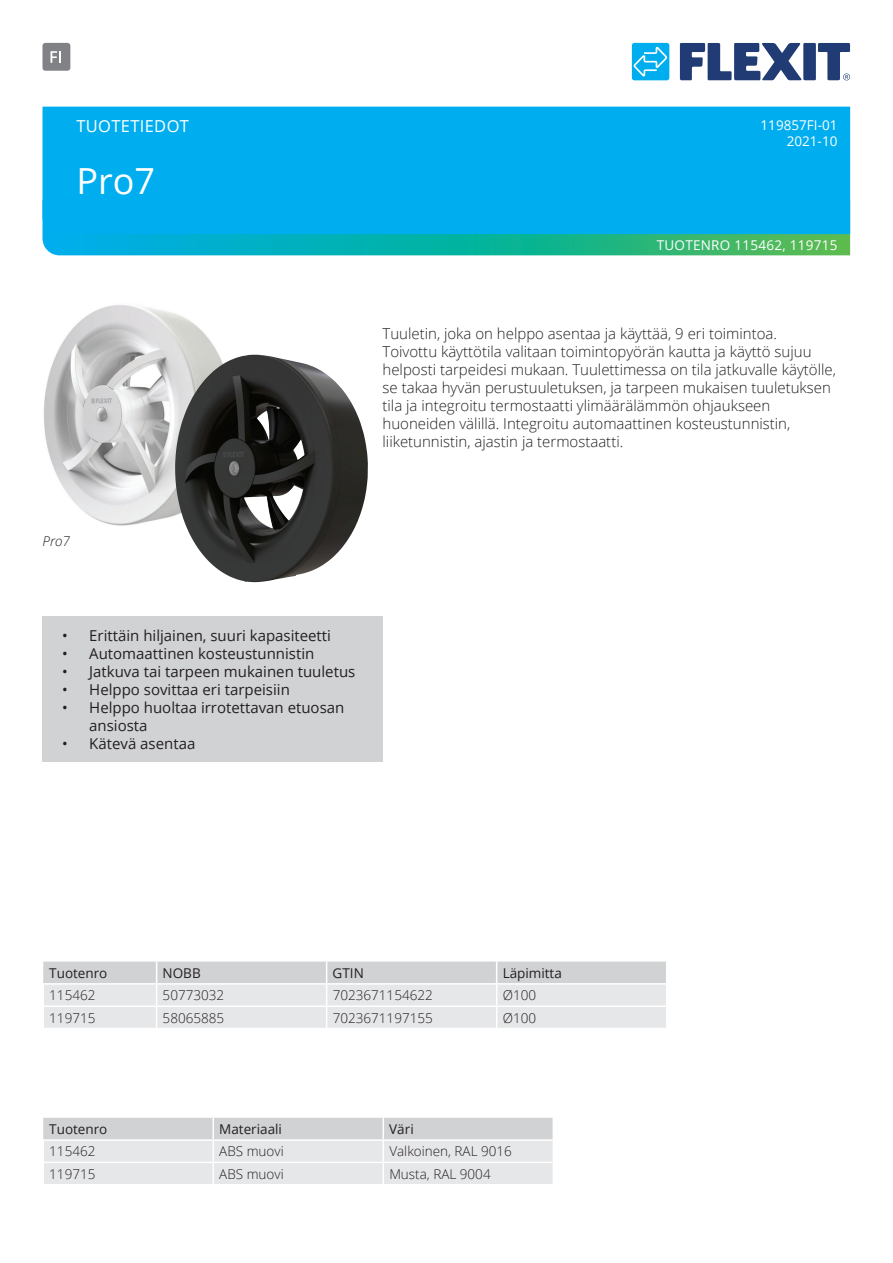
<style>
.page{position:relative;width:893px;height:1263px;background:#fff}
.page>*{position:absolute;margin:0;border:0;box-sizing:border-box;transform-origin:0 0}
.t1{font:36px "Open Sans";color:#fff}
.t2{font:16.5px "Open Sans";letter-spacing:.02em;color:#fff}
.t3{font:300 15px/18px "Open Sans";color:#231f20}
.t4{font:15px/18px "Open Sans";color:#231f20}
.t5{font:300 13.5px "Open Sans";color:#231f20}
.t6{font:13.5px "Open Sans";color:#231f20}
.t7{font:13.5px "Open Sans";letter-spacing:.02em;color:#fff}
.t8{font:13.5px/16.2px "Open Sans";color:#fff;text-align:right}
.t9{font:italic 300 13.5px "Open Sans";color:#231f20}
</style>
<div class="page">
<svg style="left:42px;top:234px;width:808px;height:21px;background:#16b3a0"></svg>
<div style="left:42px;top:107px;width:808px;height:127px;background:#00aeef"></div>
<svg style="left:680px;top:43px;width:170px;height:37px"></svg>
<div style="left:632px;top:43px;width:37px;height:37px;background:#00aeef;border-radius:3px"></div>
<svg style="left:633px;top:47px;width:35px;height:30px"></svg>
<div style="left:42px;top:43px;width:28px;height:28px;background:#808285;border-radius:3px"></div>
<svg style="left:50px;top:51px;width:11px;height:12px"></svg>
<img style="left:43px;top:305px;width:176px;height:221px">
<div style="left:42px;top:617px;width:340px;height:145px;background:#d1d2d4"></div>
<svg style="left:43px;top:962px;width:623px;height:66px;background:#dfe0e2"></svg>
<hr style="left:44px;top:1005px;width:622px;height:2px;background:#fff">
<svg style="left:43px;top:1118px;width:510px;height:66px;background:#e0e1e2"></svg>
<hr style="left:552px;top:1118px;width:2px;height:21px;background:#fff">
<hr style="left:213px;top:1139px;width:341px;height:2px;background:#fff">
<img style="left:175px;top:355px;width:193px;height:227px">
<p class="t2" style="left:76px;top:114px;width:114px">TUOTETIEDOT</p>
<p class="t8" style="left:760px;top:116px;width:78px">119857FI-01<br>2021-10</p>
<h1 class="t1" style="left:76px;top:155px;width:80px">Pro7</h1>
<p class="t7" style="left:657px;top:235px;width:182px">TUOTENRO 115462, 119715</p>
<p class="t3" style="left:382px;top:324px;width:455px">Tuuletin, joka on helppo asentaa ja käyttää, 9 eri toimintoa.<br>Toivottu käyttötila valitaan toimintopyörän kautta ja käyttö sujuu helposti tarpeidesi mukaan. Tuulettimessa on tila jatkuvalle käytölle, se takaa hyvän perustuuletuksen, ja tarpeen mukaisen tuuletuksen tila ja integroitu termostaatti ylimäärälämmön ohjaukseen huoneiden välillä. Integroitu automaattinen kosteustunnistin, liiketunnistin, ajastin ja termostaatti.</p>
<p class="t9" style="left:43px;top:532px;width:29px">Pro7</p>
<p class="t4" style="left:62px;top:626px;width:270px">• Erittäin hiljainen, suuri kapasiteetti</p>
<p class="t4" style="left:62px;top:644px;width:254px">• Automaattinen kosteustunnistin</p>
<p class="t4" style="left:62px;top:662px;width:295px">• Jatkuva tai tarpeen mukainen tuuletus</p>
<p class="t4" style="left:62px;top:680px;width:229px">• Helppo sovittaa eri tarpeisiin</p>
<p class="t4" style="left:89px;top:698px;width:257px;text-indent:-27px">• Helppo huoltaa irrotettavan etuosan ansiosta</p>
<p class="t4" style="left:62px;top:734px;width:135px">• Kätevä asentaa</p>
<p class="t6" style="left:49px;top:963px;width:60px">Tuotenro</p>
<p class="t6" style="left:163px;top:963px;width:40px">NOBB</p>
<p class="t6" style="left:333px;top:963px;width:33px">GTIN</p>
<p class="t6" style="left:503px;top:963px;width:61px">Läpimitta</p>
<p class="t5" style="left:49px;top:986px;width:48px">115462</p>
<p class="t5" style="left:163px;top:986px;width:63px">50773032</p>
<p class="t5" style="left:333px;top:986px;width:102px">7023671154622</p>
<p class="t5" style="left:503px;top:986px;width:35px">Ø100</p>
<p class="t5" style="left:49px;top:1008px;width:48px">119715</p>
<p class="t5" style="left:163px;top:1008px;width:63px">58065885</p>
<p class="t5" style="left:333px;top:1008px;width:102px">7023671197155</p>
<p class="t5" style="left:503px;top:1008px;width:35px">Ø100</p>
<p class="t6" style="left:49px;top:1120px;width:60px">Tuotenro</p>
<p class="t6" style="left:219px;top:1120px;width:64px">Materiaali</p>
<p class="t6" style="left:389px;top:1120px;width:26px">Väri</p>
<p class="t5" style="left:49px;top:1142px;width:48px">115462</p>
<p class="t5" style="left:219px;top:1142px;width:66px">ABS muovi</p>
<p class="t5" style="left:389px;top:1142px;width:124px">Valkoinen, RAL 9016</p>
<p class="t5" style="left:49px;top:1164px;width:48px">119715</p>
<p class="t5" style="left:219px;top:1164px;width:66px">ABS muovi</p>
<p class="t5" style="left:389px;top:1164px;width:103px">Musta, RAL 9004</p>
</div>
